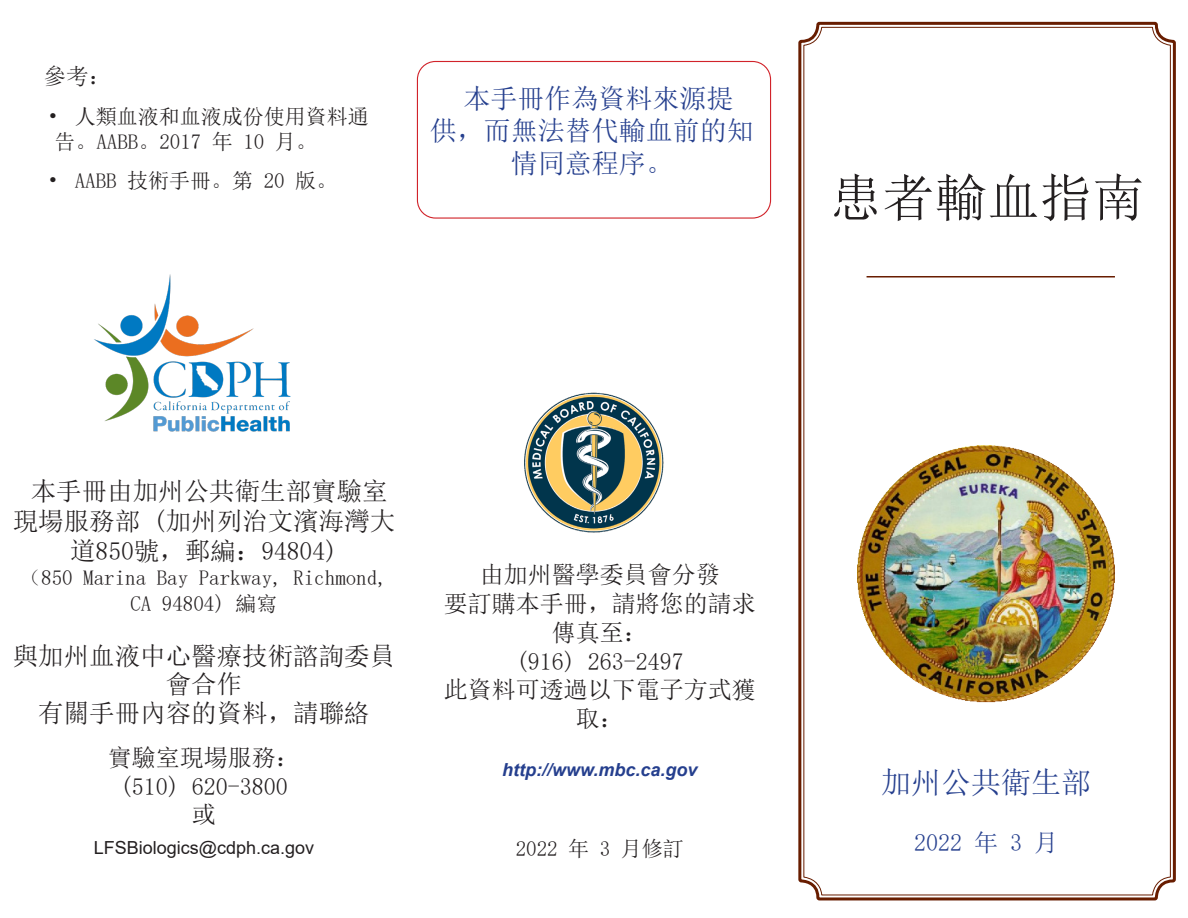
<style>
.page{position:relative;width:1188px;height:918px;background:#fff}
.page>*{position:absolute;margin:0;border:0;box-sizing:border-box;transform-origin:0 0}
.t1{font:52.5px "Sim Sun";color:#231f20}
.t2{font:30px "Sim Sun";color:#253f8e}
.t3{font:27px/32.4px "Sim Sun";color:#253f8e;text-align:center}
.t4{font:25.5px/30px "Sim Sun";color:#231f20;text-align:center}
.t5{font:24px/28.8px "Sim Sun";color:#231f20;text-align:center}
.t6{font:24px "Sim Sun";color:#253f8e}
.t7{font:22.5px "Sim Sun";color:#231f20}
.t8{font:21px/25.2px "Sim Sun";color:#231f20}
.t9{font:18px "Arial";color:#231f20}
.t10{font:italic 700 18px "Arial";color:#253f8e}
</style>
<div class="page">
<img style="left:94px;top:274px;width:196px;height:158px">
<div style="left:417px;top:61px;width:354px;height:158px;border:1px solid #d1232a;border-radius:18px"></div>
<img style="left:524px;top:392px;width:140px;height:141px">
<svg style="left:798px;top:21px;width:378px;height:880px"></svg>
<div style="left:817px;top:156px;width:341px;height:83px;background:#fff"></div>
<hr style="left:867px;top:276px;width:248px;height:2px;background:#681d00">
<img style="left:858px;top:445px;width:257px;height:258px">
<p class="t7" style="left:44px;top:65px;width:69px">參考：</p>
<p class="t8" style="left:54px;top:104px;width:316px;text-indent:-7px">• 人類血液和血液成份使用資料通告。AABB。2017 年 10 月。</p>
<p class="t8" style="left:48px;top:167px;width:291px">• AABB 技術手冊。第 20 版。</p>
<p class="t3" style="left:430px;top:82px;width:325px">本手冊作為資料來源提<br>供，而無法替代輸血前的知情同意程序。</p>
<h1 class="t1" style="left:830px;top:171px;width:316px">患者輸血指南</h1>
<p class="t4" style="left:13px;top:476px;width:384px">本手冊由加州公共衛生部實驗室現場服務部 (加州列治文濱海灣大道850號，郵編：94804)</p>
<p class="t8" style="left:20px;top:565px;width:369px;text-align:center">（850 Marina Bay Parkway, Richmond,<br>CA 94804) 編寫</p>
<p class="t4" style="left:13px;top:641px;width:384px;line-height:28.5px">與加州血液中心醫療技術諮詢委員會合作<br>有關手冊內容的資料，請聯絡</p>
<p class="t5" style="left:108px;top:743px;width:194px">實驗室現場服務：(510) 620-3800或</p>
<p class="t9" style="left:94px;top:835px;width:222px">LFSBiologics@cdph.ca.gov</p>
<p class="t5" style="left:444px;top:560px;width:313px">由加州醫學委員會分發<br>要訂購本手冊，請將您的請求傳真至：<br>(916) 263-2497<br>此資料可透過以下電子方式獲取：</p>
<p class="t10" style="left:502px;top:757px;width:197px">http://www.mbc.ca.gov</p>
<p class="t8" style="left:516px;top:835px;width:169px">2022 年 3 月修訂</p>
<h2 class="t2" style="left:881px;top:767px;width:211px">加州公共衛生部</h2>
<p class="t6" style="left:914px;top:830px;width:145px">2022 年 3 月</p>
</div>
